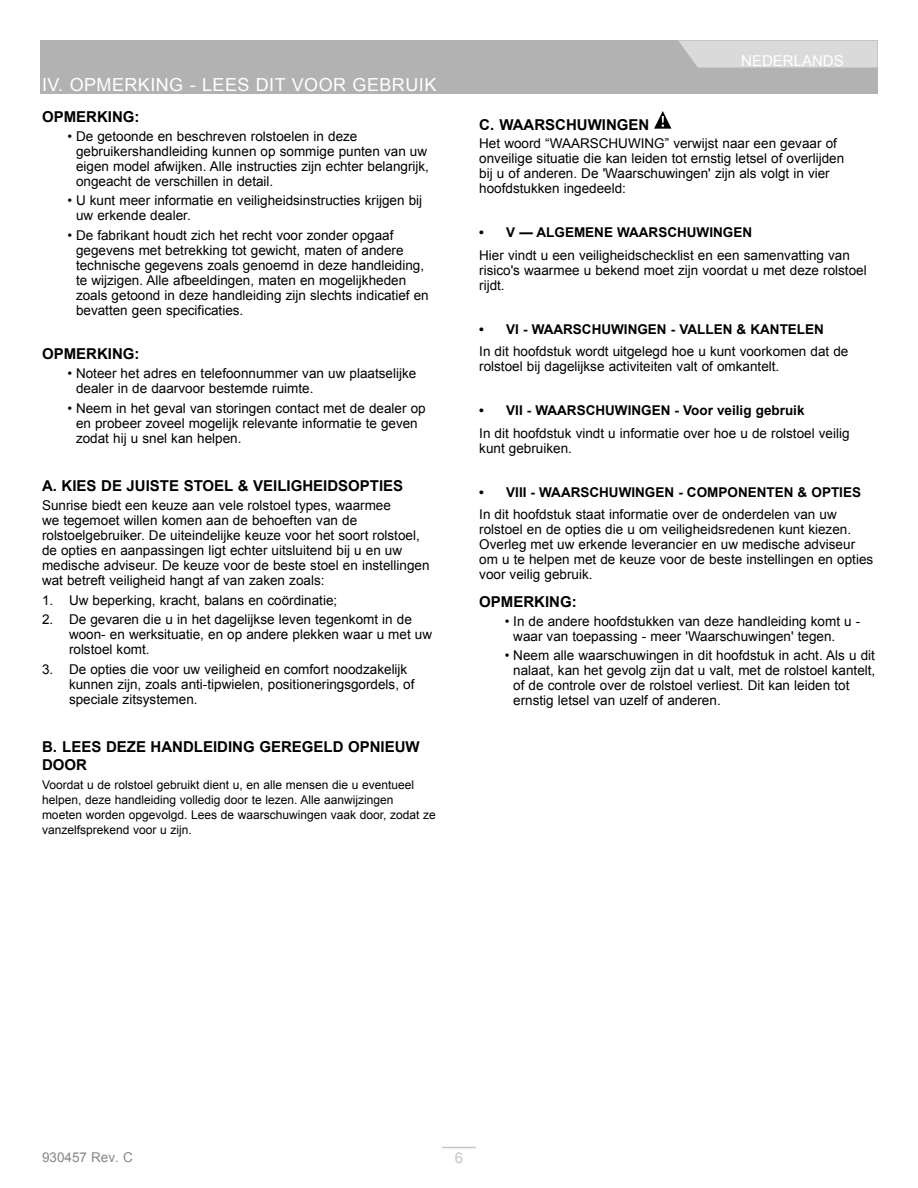
<style>
.page{position:relative;width:918px;height:1188px;background:#fff}
.page>*{position:absolute;margin:0;border:0;box-sizing:border-box;transform-origin:0 0}
.t1{font:18px "Arial";letter-spacing:.025em;color:#fff}
.t2{font:700 15px/18px "Arial";color:#000}
.t3{font:15px "Arial";color:#fff}
.t4{font:15px "Arial";color:#c6c6c6}
.t5{font:13.5px/15px "Arial";color:#000}
.t6{font:700 13.5px "Arial";color:#000}
.t7{font:13.5px "Arial";color:#878786}
.t8{font:12px/15px "Arial";color:#000}
</style>
<div class="page">
<div style="left:41px;top:40px;width:837px;height:54px;background:#b2b2b2"></div>
<svg style="left:679px;top:40px;width:199px;height:28px;background:#d6d6d6"></svg>
<hr style="left:442px;top:1147px;width:34px;height:1px;background:#c6c6c6">
<svg style="left:654px;top:111px;width:17px;height:18px"></svg>
<h1 class="t1" style="left:42px;top:78px;width:396px">IV. OPMERKING - LEES DIT VOOR GEBRUIK</h1>
<p class="t2" style="left:42px;top:109px;width:99px">OPMERKING:</p>
<p class="t5" style="left:76px;top:130px;width:355px;text-indent:-9px">• De getoonde en beschreven rolstoelen in deze gebruikershandleiding kunnen op sommige punten van uw eigen model afwijken. Alle instructies zijn echter belangrijk, ongeacht de verschillen in detail.</p>
<p class="t5" style="left:76px;top:194px;width:348px;text-indent:-9px">• U kunt meer informatie en veiligheidsinstructies krijgen bij uw erkende dealer.</p>
<p class="t5" style="left:76px;top:229px;width:354px;text-indent:-9px">• De fabrikant houdt zich het recht voor zonder opgaaf gegevens met betrekking tot gewicht, maten of andere technische gegevens zoals genoemd in deze handleiding, te wijzigen. Alle afbeeldingen, maten en mogelijkheden zoals getoond in deze handleiding zijn slechts indicatief en bevatten geen specificaties.</p>
<p class="t2" style="left:42px;top:346px;width:99px">OPMERKING:</p>
<p class="t5" style="left:76px;top:367px;width:342px;text-indent:-9px">• Noteer het adres en telefoonnummer van uw plaatselijke dealer in de daarvoor bestemde ruimte.</p>
<p class="t5" style="left:76px;top:402px;width:351px;text-indent:-9px">• Neem in het geval van storingen contact met de dealer op en probeer zoveel mogelijk relevante informatie te geven zodat hij u snel kan helpen.</p>
<p class="t2" style="left:42px;top:479px;width:363px">A. KIES DE JUISTE STOEL &amp; VEILIGHEIDSOPTIES</p>
<p class="t5" style="left:42px;top:498px;width:389px">Sunrise biedt een keuze aan vele rolstoel types, waarmee<br>we tegemoet willen komen aan de behoeften van de rolstoelgebruiker. De uiteindelijke keuze voor het soort rolstoel, de opties en aanpassingen ligt echter uitsluitend bij u en uw medische adviseur. De keuze voor de beste stoel en instellingen wat betreft veiligheid hangt af van zaken zoals:</p>
<p class="t5" style="left:42px;top:594px;width:297px">1. Uw beperking, kracht, balans en coördinatie;</p>
<p class="t5" style="left:69px;top:613px;width:365px;text-indent:-27px">2. De gevaren die u in het dagelijkse leven tegenkomt in de woon- en werksituatie, en op andere plekken waar u met uw rolstoel komt.</p>
<p class="t5" style="left:69px;top:663px;width:347px;text-indent:-27px">3. De opties die voor uw veiligheid en comfort noodzakelijk kunnen zijn, zoals anti-tipwielen, positioneringsgordels, of speciale zitsystemen.</p>
<p class="t2" style="left:42px;top:739px;width:379px">B. LEES DEZE HANDLEIDING GEREGELD OPNIEUW<br>DOOR</p>
<p class="t8" style="left:42px;top:777px;width:395px">Voordat u de rolstoel gebruikt dient u, en alle mensen die u eventueel helpen, deze handleiding volledig door te lezen. Alle aanwijzingen moeten worden opgevolgd. Lees de waarschuwingen vaak door, zodat ze vanzelfsprekend voor u zijn.</p>
<p class="t3" style="left:741px;top:52px;width:104px">NEDERLANDS</p>
<p class="t2" style="left:479px;top:117px;width:172px">C. WAARSCHUWINGEN</p>
<p class="t5" style="left:479px;top:136px;width:367px">Het woord “WAARSCHUWING” verwijst naar een gevaar of onveilige situatie die kan leiden tot ernstig letsel of overlijden bij u of anderen. De 'Waarschuwingen' zijn als volgt in vier hoofdstukken ingedeeld:</p>
<p class="t6" style="left:479px;top:227px;width:274px">• V — ALGEMENE WAARSCHUWINGEN</p>
<p class="t5" style="left:479px;top:249px;width:389px">Hier vindt u een veiligheidschecklist en een samenvatting van risico's waarmee u bekend moet zijn voordat u met deze rolstoel rijdt.</p>
<p class="t6" style="left:479px;top:324px;width:346px">• VI - WAARSCHUWINGEN - VALLEN &amp; KANTELEN</p>
<p class="t5" style="left:479px;top:345px;width:371px">In dit hoofdstuk wordt uitgelegd hoe u kunt voorkomen dat de rolstoel bij dagelijkse activiteiten valt of omkantelt.</p>
<p class="t6" style="left:479px;top:405px;width:327px">• VII - WAARSCHUWINGEN - Voor veilig gebruik</p>
<p class="t5" style="left:479px;top:427px;width:372px">In dit hoofdstuk vindt u informatie over hoe u de rolstoel veilig kunt gebruiken.</p>
<p class="t6" style="left:479px;top:487px;width:383px">• VIII - WAARSCHUWINGEN - COMPONENTEN &amp; OPTIES</p>
<p class="t5" style="left:479px;top:508px;width:396px">In dit hoofdstuk staat informatie over de onderdelen van uw rolstoel en de opties die u om veiligheidsredenen kunt kiezen.<br>Overleg met uw erkende leverancier en uw medische adviseur om u te helpen met de keuze voor de beste instellingen en opties voor veilig gebruik.</p>
<p class="t2" style="left:479px;top:594px;width:99px">OPMERKING:</p>
<p class="t5" style="left:513px;top:615px;width:349px;text-indent:-9px">• In de andere hoofdstukken van deze handleiding komt u - waar van toepassing - meer 'Waarschuwingen' tegen.</p>
<p class="t5" style="left:513px;top:649px;width:364px;text-indent:-9px">• Neem alle waarschuwingen in dit hoofdstuk in acht. Als u dit nalaat, kan het gevolg zijn dat u valt, met de rolstoel kantelt, of de controle over de rolstoel verliest. Dit kan leiden tot ernstig letsel van uzelf of anderen.</p>
<p class="t7" style="left:42px;top:1149px;width:92px">930457 Rev. C</p>
<p class="t4" style="left:455px;top:1152px;width:10px">6</p>
</div>
